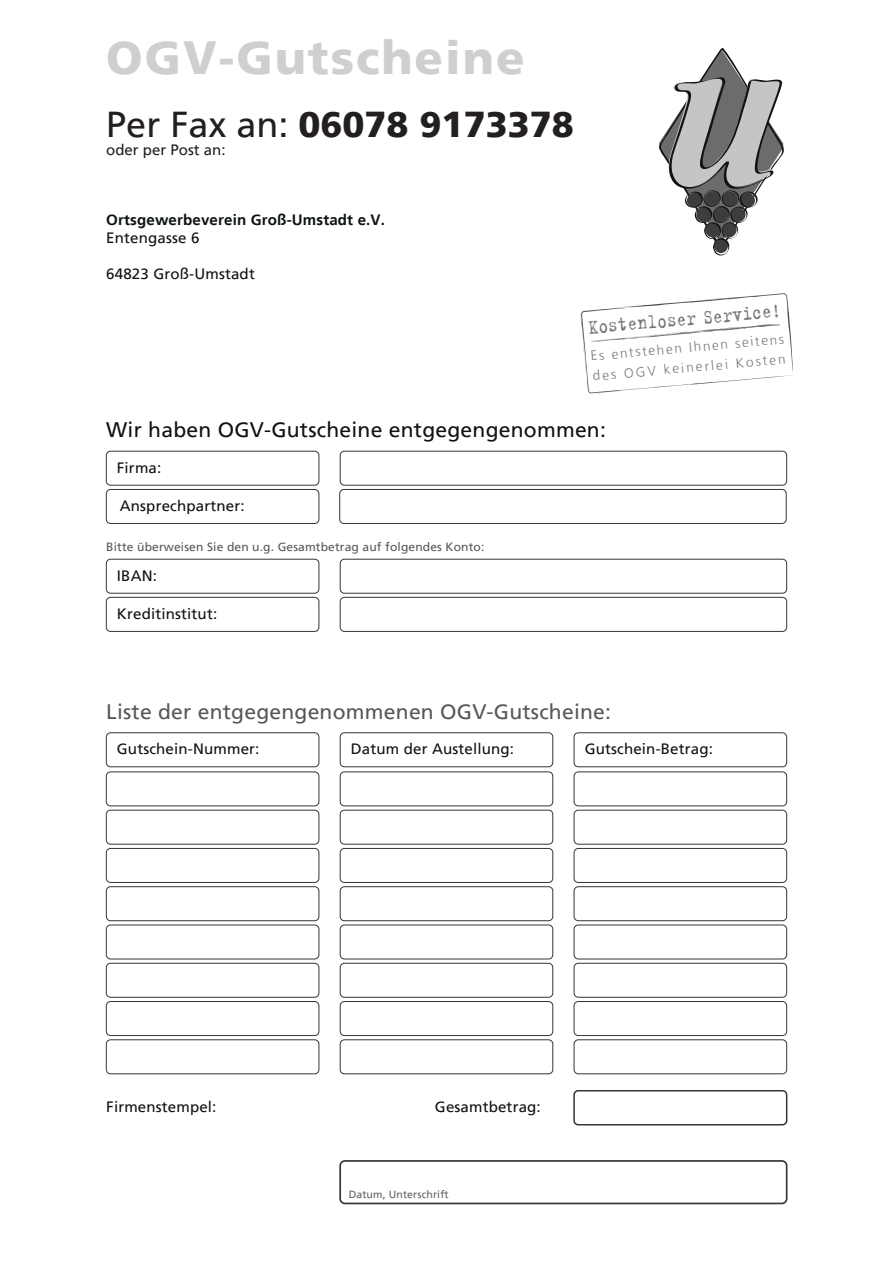
<style>
.page{position:relative;width:893px;height:1263px;background:#fff}
.page>*{position:absolute;margin:0;border:0;box-sizing:border-box;transform-origin:0 0}
.t1{font:900 46.5px "Frutiger LT";letter-spacing:.04em;color:#d0cfcf}
.t2{font:900 36px "Frutiger LT";color:#231f20}
.t3{font:22.35px "Trixie Plain";color:#797778;scale:.8 1}
.t4{font:21px "Frutiger LT";letter-spacing:.01em;color:#595859}
.t5{font:21px "Frutiger LT";letter-spacing:.01em;color:#0f1313}
.t6{font:15px "Frutiger LT";letter-spacing:.01em;color:#0f1313}
.t7{font:700 15px "Frutiger LT";letter-spacing:.01em;color:#0f1313}
.t8{font:15px "Frutiger LT";color:#231f20}
.t9{font:300 13.35px/20.1px "Frutiger LT";color:#797778}
.t10{font:12px "Frutiger LT";letter-spacing:.01em;color:#595859}
.t11{font:10.5px "Frutiger LT";letter-spacing:.01em;color:#626163}
.s1{font-weight:400}
</style>
<div class="page">
<svg style="left:659px;top:48px;width:125px;height:207px"></svg>
<div style="left:106px;top:451px;width:213px;height:35px;border:1px solid #343537;border-radius:4px"></div>
<div style="left:106px;top:559px;width:213px;height:35px;border:1px solid #343537;border-radius:4px"></div>
<div style="left:340px;top:451px;width:447px;height:35px;border:1px solid #343537;border-radius:4px"></div>
<div style="left:106px;top:732px;width:213px;height:35px;border:1px solid #343537;border-radius:4px"></div>
<div style="left:574px;top:732px;width:213px;height:35px;border:1px solid #343537;border-radius:4px"></div>
<div style="left:340px;top:559px;width:447px;height:35px;border:1px solid #343537;border-radius:4px"></div>
<div style="left:106px;top:771px;width:213px;height:35px;border:1px solid #343537;border-radius:4px"></div>
<div style="left:574px;top:771px;width:213px;height:35px;border:1px solid #343537;border-radius:4px"></div>
<div style="left:340px;top:732px;width:213px;height:35px;border:1px solid #343537;border-radius:4px"></div>
<div style="left:340px;top:771px;width:213px;height:35px;border:1px solid #343537;border-radius:4px"></div>
<div style="left:106px;top:810px;width:213px;height:34px;border:1px solid #343537;border-radius:4px"></div>
<div style="left:574px;top:810px;width:213px;height:34px;border:1px solid #343537;border-radius:4px"></div>
<div style="left:340px;top:810px;width:213px;height:34px;border:1px solid #343537;border-radius:4px"></div>
<div style="left:106px;top:848px;width:213px;height:35px;border:1px solid #343537;border-radius:4px"></div>
<div style="left:574px;top:848px;width:213px;height:35px;border:1px solid #343537;border-radius:4px"></div>
<div style="left:340px;top:848px;width:213px;height:35px;border:1px solid #343537;border-radius:4px"></div>
<div style="left:106px;top:886px;width:213px;height:35px;border:1px solid #343537;border-radius:4px"></div>
<div style="left:574px;top:886px;width:213px;height:35px;border:1px solid #343537;border-radius:4px"></div>
<div style="left:340px;top:886px;width:213px;height:35px;border:1px solid #343537;border-radius:4px"></div>
<div style="left:106px;top:924px;width:213px;height:35px;border:1px solid #343537;border-radius:4px"></div>
<div style="left:574px;top:924px;width:213px;height:35px;border:1px solid #343537;border-radius:4px"></div>
<div style="left:340px;top:924px;width:213px;height:35px;border:1px solid #343537;border-radius:4px"></div>
<div style="left:106px;top:963px;width:213px;height:35px;border:1px solid #343537;border-radius:4px"></div>
<div style="left:574px;top:963px;width:213px;height:35px;border:1px solid #343537;border-radius:4px"></div>
<div style="left:340px;top:963px;width:213px;height:35px;border:1px solid #343537;border-radius:4px"></div>
<div style="left:106px;top:1001px;width:213px;height:35px;border:1px solid #343537;border-radius:4px"></div>
<div style="left:574px;top:1001px;width:213px;height:35px;border:1px solid #343537;border-radius:4px"></div>
<div style="left:340px;top:1001px;width:213px;height:35px;border:1px solid #343537;border-radius:4px"></div>
<div style="left:106px;top:1039px;width:213px;height:35px;border:1px solid #343537;border-radius:4px"></div>
<div style="left:574px;top:1039px;width:213px;height:35px;border:1px solid #343537;border-radius:4px"></div>
<div style="left:340px;top:1039px;width:213px;height:35px;border:1px solid #343537;border-radius:4px"></div>
<div style="left:573px;top:1090px;width:214px;height:35px;border:2px solid #343537;border-radius:4px"></div>
<div style="left:106px;top:597px;width:213px;height:35px;border:1px solid #343537;border-radius:4px"></div>
<div style="left:340px;top:597px;width:447px;height:35px;border:1px solid #343537;border-radius:4px"></div>
<svg style="left:581px;top:293px;width:212px;height:101px"></svg>
<div style="left:106px;top:489px;width:213px;height:35px;border:1px solid #343537;border-radius:4px"></div>
<div style="left:339px;top:489px;width:448px;height:35px;border:1px solid #343537;border-radius:4px"></div>
<div style="left:339px;top:1160px;width:448px;height:44px;border:2px solid #343537;border-radius:5px"></div>
<h1 class="t1" style="left:106px;top:29px;width:420px">OGV-Gutscheine</h1>
<h2 class="t2" style="left:106px;top:103px;width:469px"><span class="s1">Per Fax an:</span> 06078 9173378</h2>
<p class="t8" style="left:106px;top:141px;width:121px">oder per Post an:</p>
<p class="t7" style="left:106px;top:211px;width:280px">Ortsgewerbeverein Groß-Umstadt e.V.</p>
<p class="t6" style="left:106px;top:229px;width:95px">Entengasse 6</p>
<p class="t6" style="left:106px;top:265px;width:150px">64823 Groß-Umstadt</p>
<h3 class="t3" style="left:587px;top:312px;width:244px;rotate:-5deg">Kostenloser Service!</h3>
<p class="t9" style="left:590px;top:346px;width:196px;rotate:-5deg">Es entstehen Ihnen seitens des OGV keinerlei Kosten</p>
<h3 class="t5" style="left:106px;top:417px;width:501px">Wir haben OGV-Gutscheine entgegengenommen:</h3>
<p class="t6" style="left:117px;top:459px;width:46px">Firma:</p>
<p class="t6" style="left:120px;top:497px;width:126px">Ansprechpartner:</p>
<p class="t10" style="left:106px;top:540px;width:380px">Bitte überweisen Sie den u.g. Gesamtbetrag auf folgendes Konto:</p>
<p class="t6" style="left:117px;top:567px;width:42px">IBAN:</p>
<p class="t6" style="left:117px;top:605px;width:102px">Kreditinstitut:</p>
<h3 class="t4" style="left:106px;top:699px;width:506px">Liste der entgegengenommenen OGV-Gutscheine:</h3>
<p class="t6" style="left:117px;top:740px;width:144px">Gutschein-Nummer:</p>
<p class="t6" style="left:351px;top:740px;width:165px">Datum der Austellung:</p>
<p class="t6" style="left:585px;top:740px;width:130px">Gutschein-Betrag:</p>
<p class="t6" style="left:106px;top:1098px;width:112px">Firmenstempel:</p>
<p class="t6" style="left:435px;top:1098px;width:107px">Gesamtbetrag:</p>
<p class="t11" style="left:349px;top:1188px;width:101px">Datum, Unterschrift</p>
</div>
